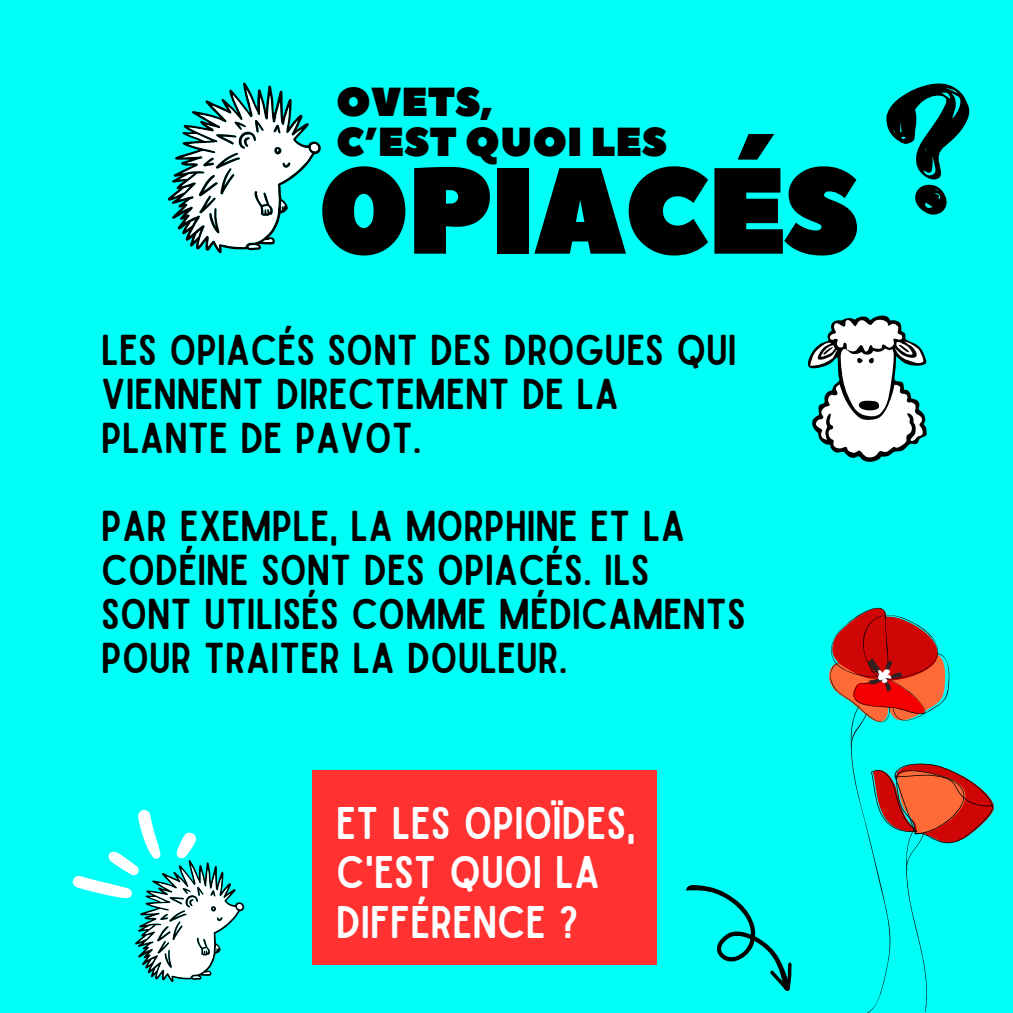
<style>
.page{position:relative;width:1013px;height:1013px;background:#fff}
.page>*{position:absolute;margin:0;border:0;box-sizing:border-box;transform-origin:0 0}
.t1{font:122.12px "Peace Sans";letter-spacing:-.03em;color:#000}
.t2{font:43.62px/49.8px "Sailors";color:#fff}
.t3{font:41.25px/44px "Sailors";color:#000}
.t4{font:40.5px/40.2px "Peace Sans";color:#000}
</style>
<div class="page">
<div style="left:0;top:0;width:1012px;height:1012px;background:#00fff7"></div>
<svg style="left:807px;top:315px;width:120px;height:147px"></svg>
<svg style="left:886px;top:83px;width:83px;height:132px"></svg>
<svg style="left:685px;top:885px;width:107px;height:106px"></svg>
<svg style="left:168px;top:83px;width:153px;height:170px"></svg>
<svg style="left:72px;top:809px;width:172px;height:173px"></svg>
<svg style="left:829px;top:608px;width:165px;height:404px"></svg>
<div style="left:312px;top:770px;width:344px;height:194px;background:#ff3131"></div>
<h2 class="t4" style="left:336px;top:83px;width:332px">OVETS,<br>C’EST QUOI LES</h2>
<p class="t1" style="left:317px;top:130px;width:543px">0PIACÉS</p>
<p class="t3" style="left:101px;top:329px;width:637px">LES OPIACÉS SONT DES DROGUES QUI<br>VIENNENT DIRECTEMENT DE LA<br>PLANTE DE PAVOT.</p>
<h1 class="t3" style="left:101px;top:506px;width:646px">PAR EXEMPLE, LA MORPHINE ET LA<br>CODÉINE SONT DES OPIACÉS. ILS<br>SONT UTILISÉS COMME MÉDICAMENTS<br>POUR TRAITER LA DOULEUR.</h1>
<h2 class="t2" style="left:336px;top:799px;width:301px">ET LES OPIOÏDES,<br>C'EST QUOI LA<br>DIFFÉRENCE ?</h2>
</div>
